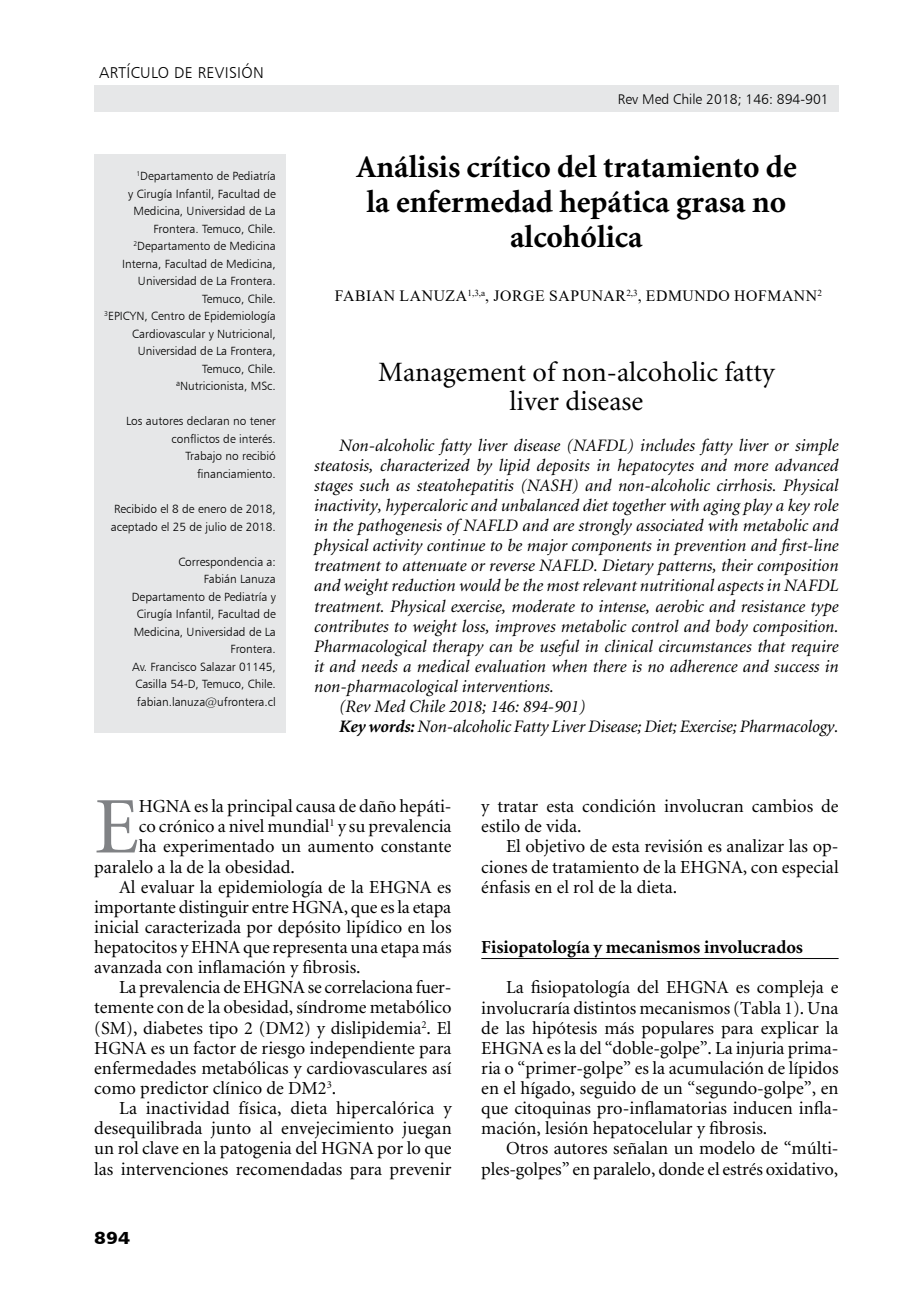
<style>
.page{position:relative;width:918px;height:1315px;background:#fff}
.page>*{position:absolute;margin:0;border:0;box-sizing:border-box;transform-origin:0 0}
.t1{font:80.33px "Minion";color:#808285}
.t2{font:700 31.5px/35px "Minion";color:#000;text-align:center}
.t3{font:28px/29.8px "Minion";color:#000;text-align:center}
.t4{font:18.38px/20.1px "Minion";color:#000;text-align:justify}
.t5{font:700 18.38px "Minion";color:#000}
.t6{font:italic 17.5px "Minion";color:#000}
.t7{font:17.5px "Humanist 777 BT Black B";color:#000;scale:1.1 1}
.t8{font:15.75px "Times New Roman";letter-spacing:.035em;color:#000}
.t9{font:15.75px "Humanist 777 BT Light B";color:#000}
.t10{font:14px "Humanist 777 BT Light B";color:#000}
.t11{font:11.9px/17.5px "Humanist 777 BT Light B";color:#000;text-align:right}
.s1{font-weight:700}
</style>
<div class="page">
<div style="left:94px;top:85px;width:744px;height:26px;background:#e6e7e8"></div>
<div style="left:94px;top:154px;width:192px;height:578px;background:#e6e7e8"></div>
<hr style="left:481px;top:958px;width:357px;height:1px;background:#000">
<p class="t9" style="left:99px;top:63px;width:10px">artículoderevisión</p>
<p class="t11" style="left:104px;top:167px;width:173px"><sup>1</sup>Departamento de Pediatría<br>y Cirugía Infantil, Facultad de<br>Medicina, Universidad de La<br>Frontera. Temuco, Chile.<br><sup>2</sup>Departamento de Medicina<br>Interna, Facultad de Medicina,<br>Universidad de La Frontera.<br>Temuco, Chile.<br><sup>3</sup>EPICYN, Centro de Epidemiología<br>Cardiovascular y Nutricional,<br>Universidad de La Frontera,<br>Temuco, Chile.<br><sup>a</sup>Nutricionista, MSc.</p>
<p class="t11" style="left:126px;top:412px;width:151px">Los autores declaran no tener conflictos de interés.<br>Trabajo no recibió financiamiento.</p>
<p class="t11" style="left:111px;top:500px;width:167px;text-align:left">Recibido el 8 de enero de 2018, aceptado el 25 de julio de 2018.</p>
<p class="t11" style="left:132px;top:552px;width:146px">Correspondencia a:<br>Fabián Lanuza<br>Departamento de Pediatría y<br>Cirugía Infantil, Facultad de<br>Medicina, Universidad de La<br>Frontera.<br>Av. Francisco Salazar 01145,<br>Casilla 54-D, Temuco, Chile. fabian.lanuza@ufrontera.cl</p>
<p class="t10" style="left:618px;top:90px;width:212px">Rev Med Chile 2018; 146: 894-901</p>
<h2 class="t2" style="left:356px;top:151px;width:442px">Análisis crítico del tratamiento de la enfermedad hepática grasa no alcohólica</h2>
<p class="t8" style="left:335px;top:285px;width:489px">FABIAN LANUZA<sup>1,3,A</sup>, JORGE SAPUNAR<sup>2,3</sup>, EDMUNDO HOFMANN<sup>2</sup></p>
<h3 class="t3" style="left:378px;top:358px;width:398px">Management of non-alcoholic fatty liver disease</h3>
<p class="t6" style="left:339px;top:436px;width:501px">Non-alcoholic fatty liver disease (NAFDL) includes fatty liver or simple</p>
<p class="t6" style="left:314px;top:456px;width:526px">steatosis, characterized by lipid deposits in hepatocytes and more advanced</p>
<p class="t6" style="left:314px;top:476px;width:526px">stages such as steatohepatitis (NASH) and non-alcoholic cirrhosis. Physical</p>
<p class="t6" style="left:314px;top:497px;width:526px">inactivity, hypercaloric and unbalanced diet together with aging play a key role</p>
<p class="t6" style="left:314px;top:517px;width:526px">in the pathogenesis of NAFLD and are strongly associated with metabolic and</p>
<p class="t6" style="left:314px;top:537px;width:526px">physical activity continue to be major components in prevention and first-line</p>
<p class="t6" style="left:314px;top:557px;width:526px">treatment to attenuate or reverse NAFLD. Dietary patterns, their composition</p>
<p class="t6" style="left:314px;top:577px;width:526px">and weight reduction would be the most relevant nutritional aspects in NAFDL</p>
<p class="t6" style="left:314px;top:597px;width:526px">treatment. Physical exercise, moderate to intense, aerobic and resistance type</p>
<p class="t6" style="left:314px;top:617px;width:526px">contributes to weight loss, improves metabolic control and body composition.</p>
<p class="t6" style="left:314px;top:637px;width:526px">Pharmacological therapy can be useful in clinical circumstances that require</p>
<p class="t6" style="left:314px;top:658px;width:526px">it and needs a medical evaluation when there is no adherence and success in</p>
<p class="t6" style="left:314px;top:678px;width:241px">non-pharmacological interventions.</p>
<p class="t6" style="left:339px;top:698px;width:248px">(Rev Med Chile 2018; 146: 894-901)</p>
<p class="t6" style="left:339px;top:718px;width:501px"><span class="s1">Key words:</span> Non-alcoholic Fatty Liver Disease; Diet; Exercise; Pharmacology.</p>
<h1 class="t1" style="left:94px;top:787px;width:46px">E</h1>
<p class="t4" style="left:139px;top:797px;width:314px">HGNA es la principal causa de daño hepáti-</p>
<p class="t4" style="left:139px;top:817px;width:314px">co crónico a nivel mundial<sup>1</sup> y su prevalencia</p>
<p class="t4" style="left:139px;top:837px;width:314px">ha experimentado un aumento constante</p>
<p class="t4" style="left:94px;top:857px;width:202px">paralelo a la de la obesidad.</p>
<p class="t4" style="left:119px;top:877px;width:334px">Al evaluar la epidemiología de la EHGNA es</p>
<p class="t4" style="left:94px;top:897px;width:358px">importante distinguir entre HGNA, que es la etapa</p>
<p class="t4" style="left:94px;top:917px;width:359px">inicial caracterizada por depósito lipídico en los</p>
<p class="t4" style="left:94px;top:938px;width:359px">hepatocitos y EHNA que representa una etapa más</p>
<p class="t4" style="left:94px;top:958px;width:268px">avanzada con inflamación y fibrosis.</p>
<p class="t4" style="left:119px;top:978px;width:334px">La prevalencia de EHGNA se correlaciona fuer-</p>
<p class="t4" style="left:94px;top:998px;width:359px">temente con de la obesidad, síndrome metabólico</p>
<p class="t4" style="left:94px;top:1018px;width:359px">(SM), diabetes tipo 2 (DM2) y dislipidemia<sup>2</sup>. El</p>
<p class="t4" style="left:94px;top:1038px;width:359px">HGNA es un factor de riesgo independiente para</p>
<p class="t4" style="left:94px;top:1058px;width:359px">enfermedades metabólicas y cardiovasculares así</p>
<p class="t4" style="left:94px;top:1078px;width:243px">como predictor clínico de DM2<sup>3</sup>.</p>
<p class="t4" style="left:119px;top:1099px;width:334px">La inactividad física, dieta hipercalórica y</p>
<p class="t4" style="left:94px;top:1119px;width:359px">desequilibrada junto al envejecimiento juegan</p>
<p class="t4" style="left:94px;top:1139px;width:359px">un rol clave en la patogenia del HGNA por lo que</p>
<p class="t4" style="left:94px;top:1159px;width:359px">las intervenciones recomendadas para prevenir</p>
<p class="t7" style="left:94px;top:1226px;width:34px">894</p>
<p class="t4" style="left:481px;top:797px;width:359px">y tratar esta condición involucran cambios de estilo de vida.</p>
<p class="t4" style="left:481px;top:837px;width:359px;text-indent:25px">El objetivo de esta revisión es analizar las op&shy;ciones de tratamiento de la EHGNA, con especial énfasis en el rol de la dieta.</p>
<p class="t5" style="left:481px;top:938px;width:323px">Fisiopatología y mecanismos involucrados</p>
<p class="t4" style="left:481px;top:978px;width:359px;text-indent:25px">La fisiopatología del EHGNA es compleja e involucraría distintos mecanismos (Tabla 1). Una de las hipótesis más populares para explicar la EHGNA es la del “doble-golpe”. La injuria prima&shy;ria o “primer-golpe” es la acumulación de lípidos en el hígado, seguido de un “segundo-golpe”, en que citoquinas pro-inflamatorias inducen infla&shy;mación, lesión hepatocelular y fibrosis.</p>
<p class="t4" style="left:481px;top:1139px;width:359px;text-align:right">Otros autores señalan un modelo de “múlti&shy;ples-golpes” en paralelo, donde el estrés oxidativo,</p>
</div>
